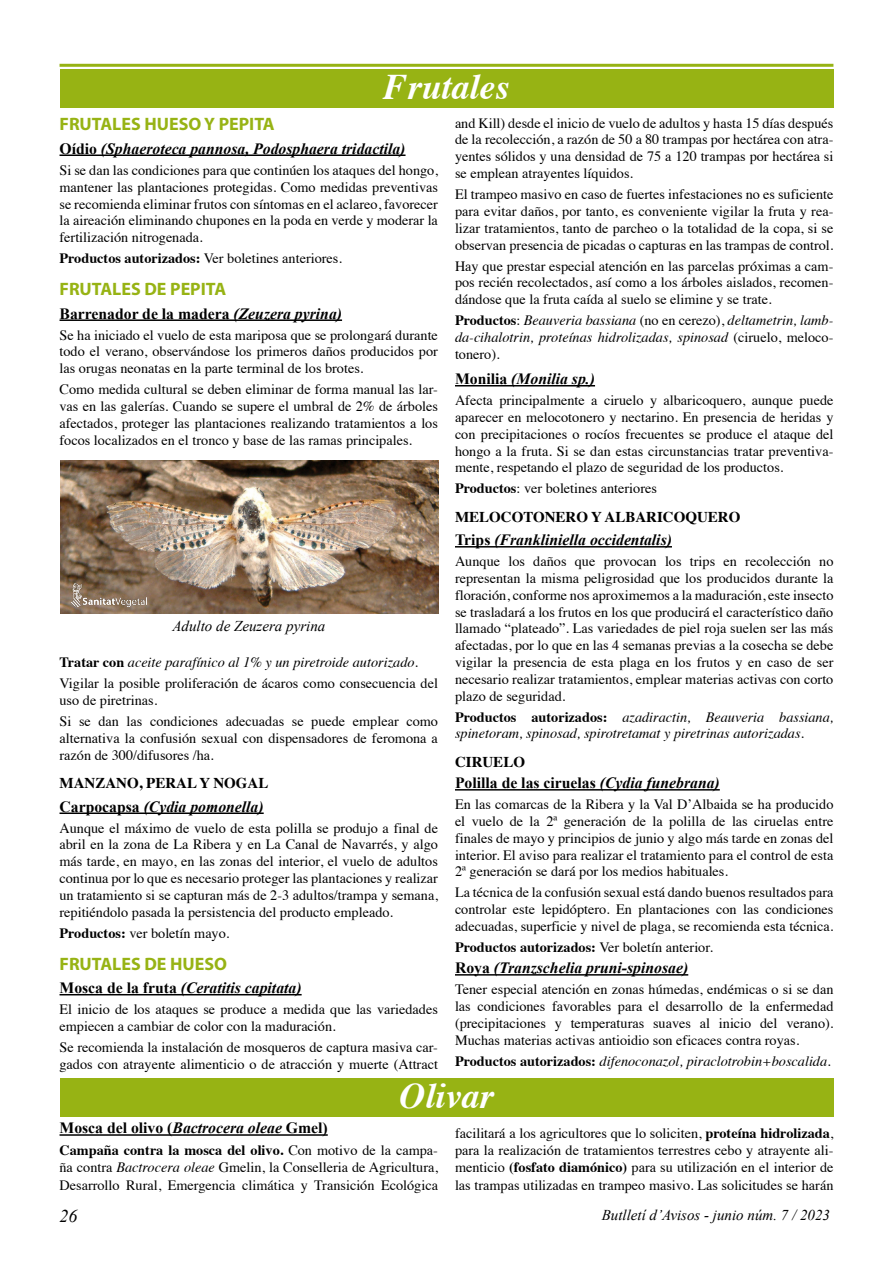
<style>
.page{position:relative;width:893px;height:1263px;background:#fff}
.page>*{position:absolute;margin:0;border:0;box-sizing:border-box;transform-origin:0 0}
.t1{font:italic 700 36px "Times";color:#fff}
.t2{font:700 18px "Myriad Pro";color:#97b314}
.t3{font:italic 18px "Times New Roman";color:#000}
.t4{font:italic 700 15.75px "Times New Roman";color:#000}
.t5{font:700 15.75px "Times New Roman";color:#000}
.t6{font:italic 15px "Times New Roman";color:#000}
.t7{font:700 15px "Times";color:#000}
.t8{font:14.25px/16.8px "Times";color:#000;text-align:justify}
.t9{font:italic 14.25px/16.8px "Times";color:#000;text-align:justify}
.t10{font:700 14.25px "Times";color:#000}
.s1{font-weight:700;font-style:normal}
.s2{font-style:normal}
.s3{font-weight:700}
.s4{font-style:italic}
.s5{font-weight:400}
</style>
<div class="page">
<hr style="left:60px;top:154px;width:345px;height:2px;background:#000">
<hr style="left:60px;top:319px;width:282px;height:2px;background:#000">
<hr style="left:60px;top:812px;width:204px;height:2px;background:#000">
<hr style="left:60px;top:994px;width:242px;height:1px;background:#000">
<hr style="left:60px;top:64px;width:773px;height:3px;background:#97b314">
<div style="left:60px;top:69px;width:773px;height:38px;background:#97b314"></div>
<img style="left:61px;top:460px;width:378px;height:153px">
<hr style="left:455px;top:385px;width:140px;height:1px;background:#000">
<hr style="left:455px;top:546px;width:217px;height:1px;background:#000">
<hr style="left:455px;top:789px;width:265px;height:1px;background:#000">
<hr style="left:455px;top:974px;width:233px;height:1px;background:#000">
<div style="left:60px;top:1078px;width:773px;height:38px;background:#97b314"></div>
<hr style="left:60px;top:1134px;width:268px;height:2px;background:#000">
<img style="left:71px;top:583px;width:75px;height:23px">
<h1 class="t1" style="left:383px;top:53px;width:128px">Frutales</h1>
<p class="t8" style="left:455px;top:113px;width:380px">and Kill) desde el inicio de vuelo de adultos y hasta 15 días después de la recolección, a razón de 50 a 80 trampas por hectárea con atra&shy;yentes sólidos y una densidad de 75 a 120 trampas por hectárea si se emplean atrayentes líquidos.</p>
<p class="t8" style="left:455px;top:185px;width:380px">El trampeo masivo en caso de fuertes infestaciones no es suficiente para evitar daños, por tanto, es conveniente vigilar la fruta y rea&shy;lizar tratamientos, tanto de parcheo o la totalidad de la copa, si se observan presencia de picadas o capturas en las trampas de control.</p>
<p class="t8" style="left:455px;top:256px;width:380px">Hay que prestar especial atención en las parcelas próximas a cam&shy;pos recién recolectados, así como a los árboles aislados, recomen&shy;dándose que la fruta caída al suelo se elimine y se trate.</p>
<p class="t9" style="left:455px;top:311px;width:380px"><span class="s1">Productos</span><span class="s2">:</span> Beauveria bassiana <span class="s2">(no en cerezo),</span> deltametrin, lamb&shy;da-cihalotrin, proteínas hidrolizadas, spinosad <span class="s2">(ciruelo, meloco&shy;tonero).</span></p>
<p class="t4" style="left:455px;top:370px;width:142px"><span class="s2">Monilia</span> (Monilia sp.)</p>
<p class="t8" style="left:455px;top:391px;width:380px">Afecta principalmente a ciruelo y albaricoquero, aunque puede aparecer en melocotonero y nectarino. En presencia de heridas y con precipitaciones o rocíos frecuentes se produce el ataque del hongo a la fruta. Si se dan estas circunstancias tratar preventiva&shy;mente, respetando el plazo de seguridad de los productos.</p>
<p class="t8" style="left:455px;top:479px;width:203px"><span class="s3">Productos</span>: ver boletines anteriores</p>
<p class="t7" style="left:455px;top:503px;width:287px">MELOCOTONERO Y ALBARICOQUERO</p>
<p class="t4" style="left:455px;top:531px;width:218px"><span class="s2">Trips</span> (Frankliniella occidentalis)</p>
<p class="t8" style="left:455px;top:552px;width:380px">Aunque los daños que provocan los trips en recolección no representan la misma peligrosidad que los producidos durante la floración, conforme nos aproximemos a la maduración, este insecto se trasladará a los frutos en los que producirá el característico daño llamado “plateado”. Las variedades de piel roja suelen ser las más afectadas, por lo que en las 4 semanas previas a la cosecha se debe vigilar la presencia de esta plaga en los frutos y en caso de ser necesario realizar tratamientos, emplear materias activas con corto plazo de seguridad.</p>
<p class="t9" style="left:455px;top:707px;width:380px"><span class="s1">Productos autorizados:</span> azadiractin, Beauveria bassiana, spinetoram, spinosad, spirotretamat y piretrinas autorizadas.</p>
<p class="t7" style="left:455px;top:748px;width:72px">CIRUELO</p>
<p class="t5" style="left:455px;top:774px;width:266px">Polilla de las ciruelas <span class="s4">(Cydia funebrana)</span></p>
<p class="t8" style="left:455px;top:795px;width:380px">En las comarcas de la Ribera y la Val D’Albaida se ha producido el vuelo de la 2ª generación de la polilla de las ciruelas entre finales de mayo y principios de junio y algo más tarde en zonas del interior. El aviso para realizar el tratamiento para el control de esta 2ª generación se dará por los medios habituales.</p>
<p class="t8" style="left:455px;top:883px;width:380px">La técnica de la confusión sexual está dando buenos resultados para controlar este lepidóptero. En plantaciones con las condiciones adecuadas, superficie y nivel de plaga, se recomienda esta técnica.</p>
<p class="t10" style="left:455px;top:934px;width:259px">Productos autorizados: <span class="s5">Ver boletín anterior.</span></p>
<p class="t4" style="left:455px;top:959px;width:235px"><span class="s2">Roya</span> (Tranzschelia pruni-spinosae)</p>
<p class="t8" style="left:455px;top:980px;width:380px">Tener especial atención en zonas húmedas, endémicas o si se dan las condiciones favorables para el desarrollo de la enfermedad (precipitaciones y temperaturas suaves al inicio del verano).<br>Muchas materias activas antioidio son eficaces contra royas.</p>
<p class="t9" style="left:455px;top:1051px;width:377px"><span class="s1">Productos autorizados:</span> difenoconazol, piraclotrobin+boscalida.</p>
<h1 class="t1" style="left:399px;top:1062px;width:95px">Olivar</h1>
<p class="t2" style="left:60px;top:113px;width:217px">FRUTALES HUESO Y PEPITA</p>
<p class="t4" style="left:60px;top:140px;width:347px"><span class="s2">Oídio</span> (Sphaeroteca pannosa, Podosphaera tridactila)</p>
<p class="t8" style="left:60px;top:160px;width:380px">Si se dan las condiciones para que continúen los ataques del hongo, mantener las plantaciones protegidas. Como medidas preventivas se recomienda eliminar frutos con síntomas en el aclareo, favorecer la aireación eliminando chupones en la poda en verde y moderar la fertilización nitrogenada.</p>
<p class="t8" style="left:60px;top:249px;width:284px"><span class="s3">Productos autorizados:</span> Ver boletines anteriores.</p>
<p class="t2" style="left:60px;top:278px;width:168px">FRUTALES DE PEPITA</p>
<p class="t5" style="left:60px;top:304px;width:284px">Barrenador de la madera <span class="s4">(Zeuzera pyrina)</span></p>
<p class="t8" style="left:60px;top:325px;width:380px">Se ha iniciado el vuelo de esta mariposa que se prolongará durante todo el verano, observándose los primeros daños producidos por las orugas neonatas en la parte terminal de los brotes.</p>
<p class="t8" style="left:60px;top:380px;width:380px">Como medida cultural se deben eliminar de forma manual las lar&shy;vas en las galerías. Cuando se supere el umbral de 2% de árboles afectados, proteger las plantaciones realizando tratamientos a los focos localizados en el tronco y base de las ramas principales.</p>
<p class="t6" style="left:172px;top:618px;width:154px">Adulto de Zeuzera pyrina</p>
<p class="t8" style="left:60px;top:651px;width:380px;line-height:21px"><span class="s3">Tratar con</span> <span class="s4">aceite parafínico al 1% y un piretroide autorizado.<br></span>Vigilar la posible proliferación de ácaros como consecuencia del</p>
<p class="t8" style="left:60px;top:689px;width:380px;line-height:21px">uso de piretrinas.<br>Si se dan las condiciones adecuadas se puede emplear como</p>
<p class="t8" style="left:60px;top:729px;width:380px">alternativa la confusión sexual con dispensadores de feromona a razón de 300/difusores /ha.</p>
<p class="t7" style="left:60px;top:769px;width:210px">MANZANO, PERAL Y NOGAL</p>
<p class="t4" style="left:60px;top:797px;width:206px"><span class="s2">Carpocapsa</span> (Cydia pomonella)</p>
<p class="t8" style="left:60px;top:818px;width:380px">Aunque el máximo de vuelo de esta polilla se produjo a final de abril en la zona de La Ribera y en La Canal de Navarrés, y algo más tarde, en mayo, en las zonas del interior, el vuelo de adultos continua por lo que es necesario proteger las plantaciones y realizar un tratamiento si se capturan más de 2-3 adultos/trampa y semana, repitiéndolo pasada la persistencia del producto empleado.</p>
<p class="t8" style="left:60px;top:923px;width:171px"><span class="s3">Productos:</span> ver boletín mayo.</p>
<p class="t2" style="left:60px;top:952px;width:169px">FRUTALES DE HUESO</p>
<p class="t4" style="left:60px;top:979px;width:244px"><span class="s2">Mosca de la fruta</span> (Ceratitis capitata)</p>
<p class="t8" style="left:60px;top:1000px;width:380px">El inicio de los ataques se produce a medida que las variedades empiecen a cambiar de color con la maduración.</p>
<p class="t8" style="left:60px;top:1037px;width:380px">Se recomienda la instalación de mosqueros de captura masiva car&shy;gados con atrayente alimenticio o de atracción y muerte (Attract</p>
<p class="t5" style="left:60px;top:1119px;width:270px">Mosca del olivo (<span class="s4">Bactrocera oleae</span> Gmel)</p>
<p class="t8" style="left:60px;top:1140px;width:380px;line-height:17.4px"><span class="s3">Campaña contra la mosca del olivo.</span> Con motivo de la campa&shy;ña contra <span class="s4">Bactrocera oleae</span> Gmelin, la Conselleria de Agricultura, Desarrollo Rural, Emergencia climática y Transición Ecológica</p>
<p class="t8" style="left:455px;top:1123px;width:380px;line-height:17.4px">facilitará a los agricultores que lo soliciten, <span class="s3">proteína hidrolizada</span>, para la realización de tratamientos terrestres cebo y atrayente ali&shy;menticio <span class="s3">(fosfato diamónico)</span> para su utilización en el interior de las trampas utilizadas en trampeo masivo. Las solicitudes se harán</p>
<p class="t3" style="left:60px;top:1206px;width:19px">26</p>
<p class="t6" style="left:602px;top:1206px;width:230px">Butlletí d’Avisos - junio núm. 7 / 2023</p>
</div>
